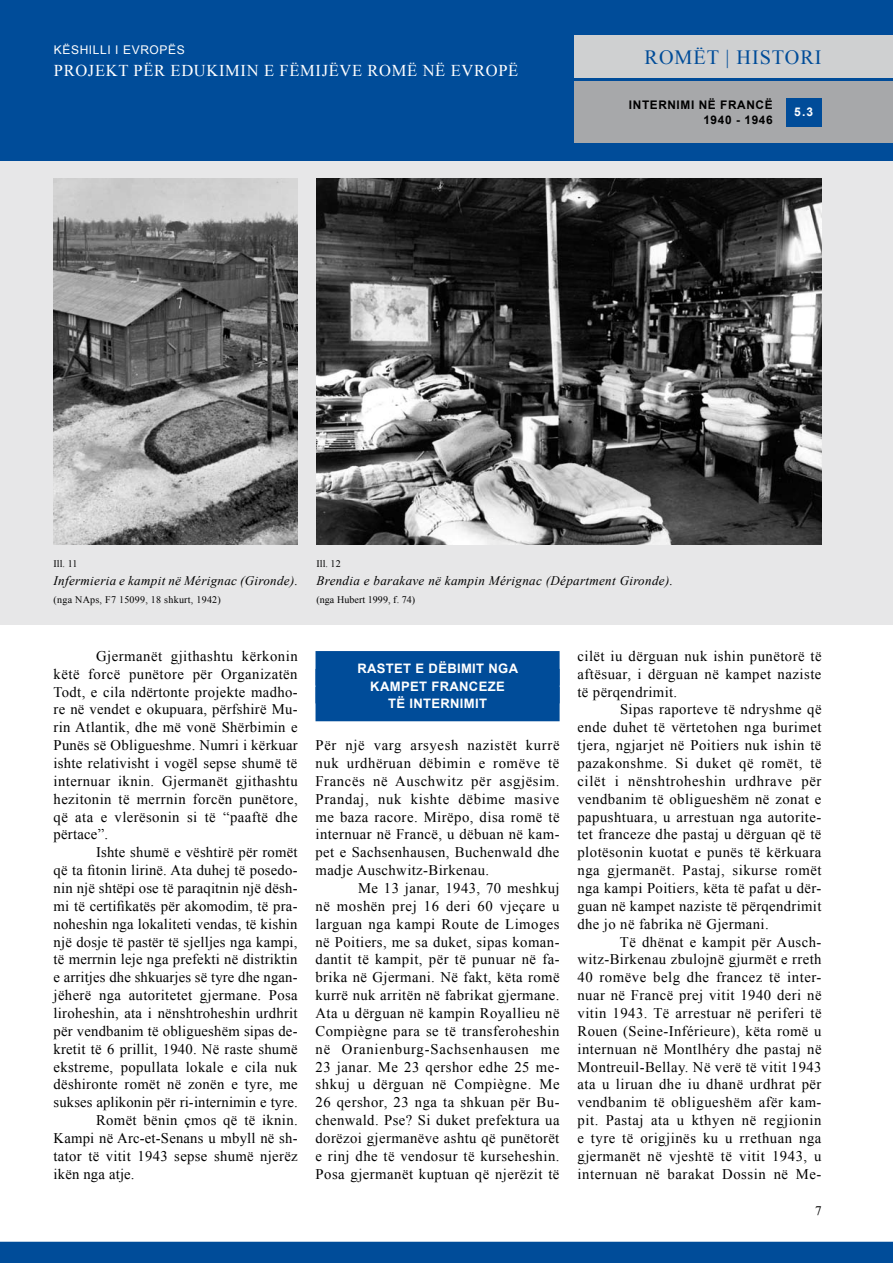
<style>
.page{position:relative;width:893px;height:1263px;background:#fff}
.page>*{position:absolute;margin:0;border:0;box-sizing:border-box;transform-origin:0 0}
.t1{font:20.25px "Times New Roman";color:#004c99}
.t2{font:16.5px "Times New Roman";letter-spacing:.04em;color:#fff}
.t3{font:14.7px/17.9px "Times New Roman";letter-spacing:.025em;color:#000;text-align:justify}
.t4{font:italic 13.05px "Times New Roman";letter-spacing:.025em;color:#000}
.t5{font:700 13.05px/17.9px "Arial";letter-spacing:.025em;color:#fff}
.t6{font:12px "Arial";letter-spacing:.05em;color:#fff}
.t7{font:700 12px "Arial";color:#fff}
.t8{font:700 11.85px/15px "Arial";letter-spacing:.05em;color:#000;text-align:right}
.t9{font:10.05px "Times New Roman";letter-spacing:.025em;color:#000}
</style>
<div class="page">
<div style="left:0;top:152px;width:893px;height:473px;background:#e7e7e8"></div>
<div style="left:0;top:0;width:893px;height:161px;background:#004c99"></div>
<div style="left:574px;top:81px;width:319px;height:62px;background:#a7a8aa"></div>
<div style="left:574px;top:36px;width:319px;height:42px;background:#cfd0d1"></div>
<div style="left:786px;top:98px;width:35px;height:28px;background:#004c99"></div>
<div style="left:0;top:1242px;width:893px;height:21px;background:#004c99"></div>
<div style="left:315px;top:651px;width:245px;height:34px;background:#004c99"></div>
<div style="left:315px;top:669px;width:245px;height:34px;background:#004c99"></div>
<div style="left:315px;top:687px;width:245px;height:34px;background:#004c99"></div>
<img style="left:316px;top:179px;width:505px;height:366px">
<img style="left:54px;top:179px;width:243px;height:366px">
<p class="t6" style="left:54px;top:42px;width:132px">KËSHI LLI I EVROPËS</p>
<p class="t2" style="left:54px;top:59px;width:456px">Projekt Për Edukimin e fëmijëve romë nË Evropë</p>
<h1 class="t1" style="left:645px;top:44px;width:17px">ROM</h1>
<h1 class="t1" style="left:693px;top:44px;width:57px">ËT | HISTORI</h1>
<p class="t7" style="left:794px;top:104px;width:21px">5.3</p>
<p class="t8" style="left:629px;top:98px;width:145px">INTERNIMI NË FRANCË<br>1940 - 1946</p>
<p class="t9" style="left:54px;top:557px;width:25px">Ill. 11</p>
<p class="t4" style="left:54px;top:571px;width:246px">Infermieria e kampit në Mérignac (Gironde).</p>
<p class="t9" style="left:54px;top:593px;width:169px">(nga NAps, F7 15099, 18 shkurt, 1942)</p>
<p class="t9" style="left:316px;top:557px;width:26px">Ill. 12</p>
<p class="t4" style="left:316px;top:571px;width:358px">Brendia e barakave në kampin Mérignac (Départment Gironde).</p>
<p class="t9" style="left:316px;top:593px;width:100px">(nga Hubert 1999, f. 74)</p>
<p class="t3" style="left:54px;top:647px;width:246px;text-indent:43px">Gjermanët gjithashtu kërkonin këtë forcë punëtore për Organizatën Todt, e cila ndërtonte projekte madho&shy;re në vendet e okupuara, përfshirë Mu&shy;rin Atlantik, dhe më vonë Shërbimin e Punës së Obligueshme. Numri i kërkuar ishte relativisht i vogël sepse shumë të internuar iknin. Gjermanët gjithashtu hezitonin të merrnin forcën punëtore, që ata e vlerësonin si të “paaftë dhe përtace”.</p>
<p class="t3" style="left:96px;top:843px;width:203px">Ishte shumë e vështirë për romët</p>
<p class="t3" style="left:54px;top:861px;width:246px">që ta fitonin lirinë. Ata duhej të posedo-</p>
<p class="t3" style="left:54px;top:879px;width:246px">nin një shtëpi ose të paraqitnin një dësh-</p>
<p class="t3" style="left:54px;top:897px;width:246px">mi të certifikatës për akomodim, të pra-</p>
<p class="t3" style="left:54px;top:915px;width:245px">noheshin nga lokaliteti vendas, të kishin</p>
<p class="t3" style="left:54px;top:932px;width:245px">një dosje të pastër të sjelljes nga kampi,</p>
<p class="t3" style="left:54px;top:950px;width:245px">të merrnin leje nga prefekti në distriktin</p>
<p class="t3" style="left:54px;top:968px;width:246px">e arritjes dhe shkuarjes së tyre dhe ngan-</p>
<p class="t3" style="left:54px;top:986px;width:246px">jëherë nga autoritetet gjermane. Posa</p>
<p class="t3" style="left:54px;top:1004px;width:246px">liroheshin, ata i nënshtroheshin urdhrit</p>
<p class="t3" style="left:54px;top:1022px;width:246px">për vendbanim të obligueshëm sipas de-</p>
<p class="t3" style="left:54px;top:1040px;width:246px">kretit të 6 prillit, 1940. Në raste shumë</p>
<p class="t3" style="left:54px;top:1057px;width:246px">ekstreme, popullata lokale e cila nuk</p>
<p class="t3" style="left:54px;top:1075px;width:246px">dëshironte romët në zonën e tyre, me</p>
<p class="t3" style="left:54px;top:1093px;width:246px">sukses aplikonin për ri-internimin e tyre.</p>
<p class="t3" style="left:96px;top:1111px;width:203px">Romët bënin çmos që të iknin.</p>
<p class="t3" style="left:54px;top:1129px;width:246px">Kampi në Arc-et-Senans u mbyll në sh-</p>
<p class="t3" style="left:54px;top:1147px;width:246px">tator të vitit 1943 sepse shumë njerëz</p>
<p class="t3" style="left:54px;top:1165px;width:83px">ikën nga atje.</p>
<p class="t5" style="left:357px;top:660px;width:38px">RASTET</p>
<p class="t5" style="left:416px;top:660px;width:84px">E DËBIMIT NGA</p>
<p class="t5" style="left:370px;top:677px;width:11px">KAM</p>
<p class="t5" style="left:388px;top:677px;width:62px;text-indent:13px">PET FRANCEZE<br>TË INTERN</p>
<p class="t5" style="left:460px;top:695px;width:28px">IMIT</p>
<p class="t3" style="left:315px;top:736px;width:246px">Për një varg arsyesh nazistët kurrë nuk urdhëruan dëbimin e romëve të Francës në Auschwitz për asgjësim.<br>Prandaj, nuk kishte dëbime masive me baza racore. Mirëpo, disa romë të internuar në Francë, u dëbuan në kam&shy;pet e Sachsenhausen, Buchenwald dhe madje Auschwitz-Birkenau.</p>
<p class="t3" style="left:315px;top:879px;width:246px;text-indent:43px">Me 13 janar, 1943, 70 meshkuj në moshën prej 16 deri 60 vjeçare u larguan nga kampi Route de Limoges në Poitiers, me sa duket, sipas koman&shy;dantit të kampit, për të punuar në fa&shy;brika në Gjermani. Në fakt, këta romë kurrë nuk arritën në fabrikat gjermane.<br>Ata u dërguan në kampin Royallieu në Compiègne para se të transferoheshin në Oranienburg-Sachsenhausen me 23 janar. Me 23 qershor edhe 25 me&shy;shkuj u dërguan në Compiègne. Me 26 qershor, 23 nga ta shkuan për Bu&shy;chenwald. Pse? Si duket prefektura ua dorëzoi gjermanëve ashtu që punëtorët e rinj dhe të vendosur të kurseheshin.<br>Posa gjermanët kuptuan që njerëzit të</p>
<p class="t3" style="left:577px;top:647px;width:246px">cilët iu dërguan nuk ishin punëtorë të aftësuar, i dërguan në kampet naziste të përqendrimit.</p>
<p class="t3" style="left:577px;top:700px;width:246px;text-indent:43px">Sipas raporteve të ndryshme që ende duhet të vërtetohen nga burimet tjera, ngjarjet në Poitiers nuk ishin të pazakonshme. Si duket që romët, të cilët i nënshtroheshin urdhrave për vendbanim të obligueshëm në zonat e papushtuara, u arrestuan nga autorite&shy;tet franceze dhe pastaj u dërguan që të plotësonin kuotat e punës të kërkuara nga gjermanët. Pastaj, sikurse romët nga kampi Poitiers, këta të pafat u dër&shy;guan në kampet naziste të përqendrimit dhe jo në fabrika në Gjermani.</p>
<p class="t3" style="left:577px;top:932px;width:246px;text-indent:43px">Të dhënat e kampit për Ausch&shy;witz-Birkenau zbulojnë gjurmët e rreth 40 romëve belg dhe francez të inter&shy;nuar në Francë prej vitit 1940 deri në vitin 1943. Të arrestuar në periferi të Rouen (Seine-Inférieure), këta romë u internuan në Montlhéry dhe pastaj në Montreuil-Bellay. Në verë të vitit 1943 ata u liruan dhe iu dhanë urdhrat për vendbanim të obligueshëm afër kam&shy;pit. Pastaj ata u kthyen në regjionin e tyre të origjinës ku u rrethuan nga gjermanët në vjeshtë të vitit 1943, u internuan në barakat Dossin në Me-</p>
</div>
